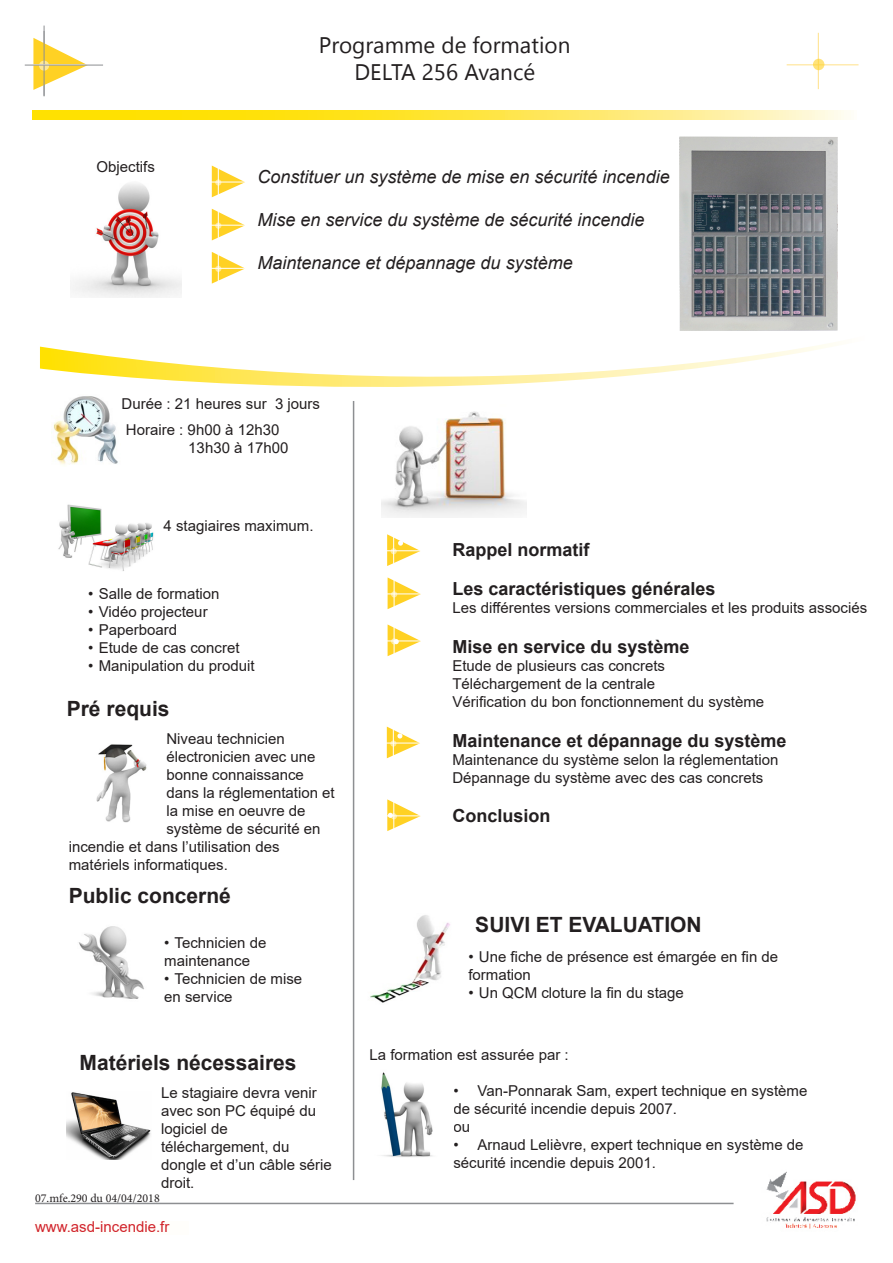
<style>
.page{position:relative;width:893px;height:1263px;background:#fff}
.page>*{position:absolute;margin:0;border:0;box-sizing:border-box;transform-origin:0 0}
.t1{font:22.5px "Nirmala UI";color:#231f20}
.Texte_14{font:700 21px "Arial";color:#231f20}
.t2{font:italic 18px "Arial";color:#231f20}
.t3{font:700 18px "Arial";color:#231f20}
.t4{font:15px/18px "Arial";color:#231f20}
.t5{font:15px "Arial";color:#d1232a}
.Texte_8{font:12px "Minion Pro";color:#231f20}
</style>
<div class="page">
<div style="left:35px;top:1221px;width:153px;height:13px;background:#fffefb"></div>
<img style="left:766px;top:1171px;width:90px;height:58px">
<svg style="left:33px;top:110px;width:818px;height:9px;background:#fee74b"></svg>
<svg style="left:33px;top:38px;width:53px;height:52px"></svg>
<svg style="left:39px;top:61px;width:10px;height:10px"></svg>
<hr style="left:44px;top:26px;width:1px;height:70px;background:#8d8f92">
<hr style="left:22px;top:64px;width:72px;height:1px;background:#fff">
<hr style="left:25px;top:65px;width:78px;height:1px;background:#8d8f92">
<hr style="left:818px;top:33px;width:1px;height:56px;background:#ffe188">
<hr style="left:787px;top:64px;width:71px;height:1px;background:#ffe188">
<svg style="left:813px;top:59px;width:11px;height:11px"></svg>
<img style="left:679px;top:136px;width:159px;height:195px">
<svg style="left:40px;top:342px;width:796px;height:83px"></svg>
<img style="left:70px;top:183px;width:112px;height:114px">
<svg style="left:212px;top:166px;width:33px;height:31px"></svg>
<svg style="left:215px;top:179px;width:6px;height:7px"></svg>
<hr style="left:218px;top:159px;width:1px;height:43px;background:#fff">
<hr style="left:205px;top:182px;width:44px;height:1px;background:#fff">
<svg style="left:212px;top:209px;width:32px;height:31px"></svg>
<hr style="left:218px;top:202px;width:1px;height:43px;background:#fff">
<hr style="left:205px;top:225px;width:44px;height:1px;background:#fff">
<svg style="left:212px;top:252px;width:32px;height:32px"></svg>
<hr style="left:218px;top:245px;width:1px;height:43px;background:#fff">
<hr style="left:205px;top:268px;width:44px;height:1px;background:#fff">
<img style="left:52px;top:394px;width:69px;height:71px">
<img style="left:58px;top:504px;width:96px;height:67px">
<img style="left:96px;top:744px;width:51px;height:79px">
<img style="left:66px;top:1092px;width:85px;height:67px">
<img style="left:78px;top:926px;width:66px;height:73px">
<hr style="left:353px;top:401px;width:1px;height:779px;background:#8d8f92">
<hr style="left:35px;top:1203px;width:699px;height:1px;background:#8d8f92">
<img style="left:381px;top:405px;width:145px;height:112px">
<img style="left:370px;top:915px;width:80px;height:88px">
<svg style="left:387px;top:534px;width:33px;height:32px"></svg>
<svg style="left:388px;top:577px;width:33px;height:32px"></svg>
<svg style="left:388px;top:624px;width:33px;height:32px"></svg>
<svg style="left:387px;top:726px;width:33px;height:32px"></svg>
<svg style="left:387px;top:799px;width:34px;height:32px"></svg>
<img style="left:381px;top:1072px;width:52px;height:85px">
<p class="t4" style="left:97px;top:157px;width:60px">Objectifs</p>
<p class="t1" style="left:319px;top:27px;width:253px">Programme de formation</p>
<p class="t1" style="left:355px;top:54px;width:182px">DELTA 256 Avancé</p>
<p class="t2" style="left:257px;top:165px;width:414px">Constituer un système de mise en sécurité incendie</p>
<p class="t2" style="left:257px;top:208px;width:389px">Mise en service du système de sécurité incendie</p>
<p class="t2" style="left:257px;top:251px;width:317px">Maintenance et dépannage du système</p>
<p class="t4" style="left:122px;top:395px;width:200px">Durée : 21 heures sur 3 jours</p>
<p class="t4" style="left:126px;top:420px;width:155px">Horaire : 9h00 à 12h30</p>
<p class="t4" style="left:188px;top:438px;width:102px">13h30 à 17h00</p>
<p class="t4" style="left:164px;top:517px;width:152px">4 stagiaires maximum.</p>
<p class="t4" style="left:88px;top:584px;width:133px">• Salle de formation</p>
<p class="t4" style="left:88px;top:602px;width:121px">• Vidéo projecteur</p>
<p class="t4" style="left:88px;top:620px;width:90px">• Paperboard</p>
<p class="t4" style="left:88px;top:638px;width:153px">• Etude de cas concret</p>
<p class="t4" style="left:88px;top:656px;width:168px">• Manipulation du produit</p>
<p class="Texte_14" style="left:67px;top:694px;width:104px">Pré requis</p>
<p class="t4" style="left:166px;top:729px;width:120px">Niveau technicien</p>
<p class="t4" style="left:166px;top:747px;width:151px">électronicien avec une</p>
<p class="t4" style="left:166px;top:765px;width:139px">bonne connaissance</p>
<p class="t4" style="left:166px;top:783px;width:170px">dans la réglementation et</p>
<p class="t4" style="left:166px;top:801px;width:141px">la mise en oeuvre de</p>
<p class="t4" style="left:166px;top:819px;width:156px">système de sécurité en</p>
<p class="t4" style="left:69px;top:837px;width:212px">incendie et dans l’utilisation des</p>
<p class="t4" style="left:69px;top:855px;width:161px">matériels informatiques.</p>
<p class="Texte_14" style="left:69px;top:880px;width:164px">Public concerné</p>
<p class="t4" style="left:164px;top:934px;width:104px">• Technicien de maintenance</p>
<p class="t4" style="left:164px;top:970px;width:140px">• Technicien de mise en service</p>
<p class="Texte_14" style="left:80px;top:1047px;width:219px">Matériels nécessaires</p>
<p class="t4" style="left:161px;top:1083px;width:172px">Le stagiaire devra venir avec son PC équipé du logiciel de téléchargement, du dongle et d’un câble série droit.</p>
<p class="Texte_8" style="left:35px;top:1190px;width:126px">07.mfe.290 du 04/04/2018</p>
<p class="t5" style="left:35px;top:1216px;width:136px">www.asd-incendie.fr</p>
<p class="t3" style="left:452px;top:537px;width:139px">Rappel normatif</p>
<p class="t3" style="left:452px;top:576px;width:265px">Les caractéristiques générales</p>
<p class="t4" style="left:452px;top:599px;width:416px">Les différentes versions commerciales et les produits associés</p>
<p class="t3" style="left:452px;top:634px;width:239px">Mise en service du système</p>
<p class="t4" style="left:452px;top:657px;width:214px">Etude de plusieurs cas concrets</p>
<p class="t4" style="left:452px;top:675px;width:204px">Téléchargement de la centrale</p>
<p class="t4" style="left:452px;top:693px;width:313px">Vérification du bon fonctionnement du système</p>
<p class="t3" style="left:452px;top:728px;width:336px">Maintenance et dépannage du système</p>
<p class="t4" style="left:452px;top:750px;width:327px">Maintenance du système selon la réglementation</p>
<p class="t4" style="left:452px;top:768px;width:312px">Dépannage du système avec des cas concrets</p>
<p class="t3" style="left:452px;top:803px;width:100px">Conclusion</p>
<p class="Texte_14" style="left:475px;top:909px;width:228px">SUIVI ET EVALUATION</p>
<p class="t4" style="left:468px;top:948px;width:311px">• Une fiche de présence est émargée en fin de formation</p>
<p class="t4" style="left:468px;top:984px;width:217px">• Un QCM cloture la fin du stage</p>
<p class="t4" style="left:369px;top:1046px;width:201px">La formation est assurée par :</p>
<p class="t4" style="left:453px;top:1082px;width:355px">• Van-Ponnarak Sam, expert technique en système de sécurité incendie depuis 2007.</p>
<p class="t4" style="left:453px;top:1118px;width:18px">ou</p>
<p class="t4" style="left:453px;top:1136px;width:352px">• Arnaud Lelièvre, expert technique en système de sécurité incendie depuis 2001.</p>
</div>
